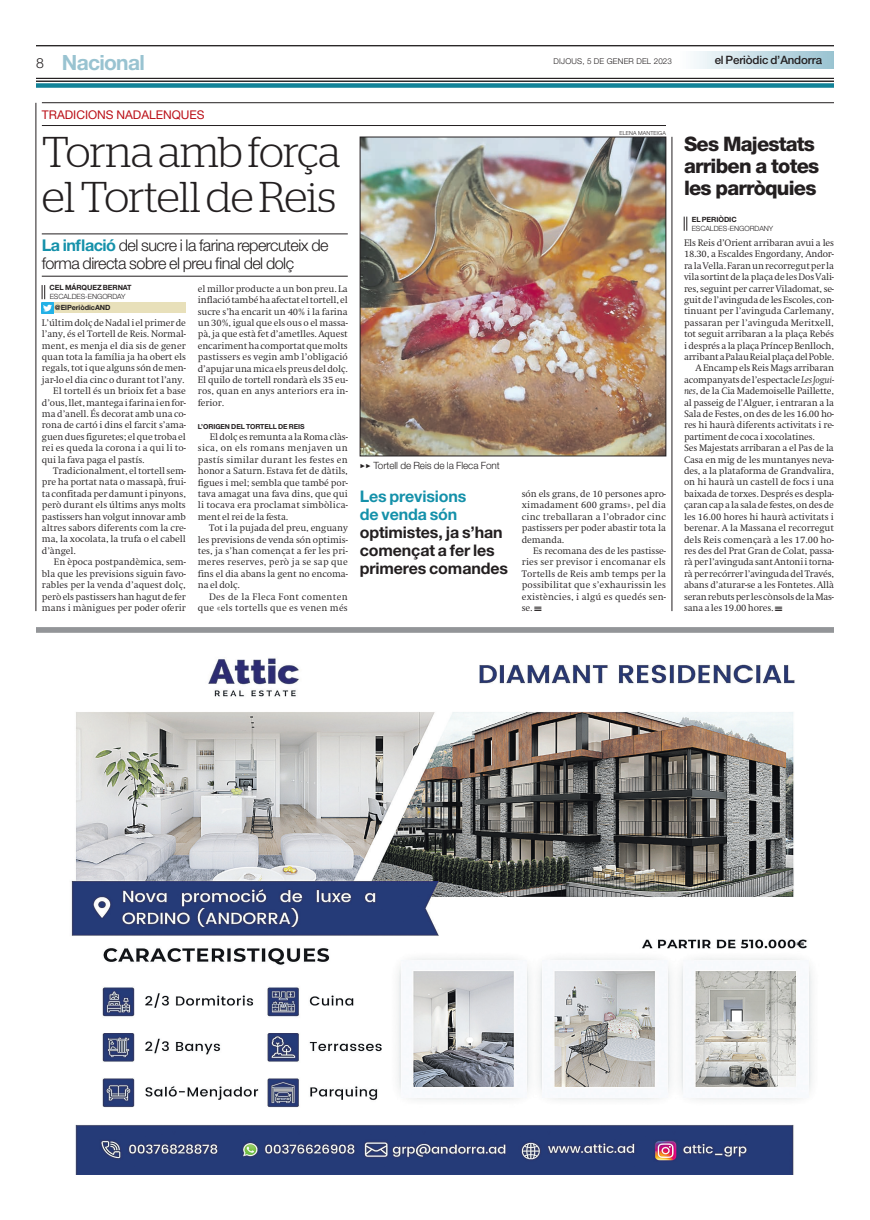
<style>
.page{position:relative;width:870px;height:1220px;background:#fff}
.page>*{position:absolute;margin:0;border:0;box-sizing:border-box;transform-origin:0 0}
.TitL_2x2_Reportatge{font:300 43px/45px "Stag";letter-spacing:-.015em;color:#231f20}
.t1{font:700 21px "Helvetica Neue LT Std";letter-spacing:-.035em;color:#99c3d1}
.Tit_1x5{font:800 20px/22px "Helvetica Neue LT Std";letter-spacing:-.04em;color:#231f20}
.Subtitulo2_Repor{font:300 16.2px/18px "Helvetica Neue LT Std";letter-spacing:-.035em;color:#231f20}
.Destacado_repor{font:700 16px/18px "Helvetica Neue LT Std";letter-spacing:-.01em;color:#231f20}
.t2{font:300 14px "Helvetica Neue LT Std";color:#231f20}
.Antetitulo_reportatg{font:12px "Helvetica Neue LT Std";color:#bb1018}
.t3{font:500 11.5px "Helvetica Neue LT Std";letter-spacing:-.015em;color:#231f20}
.Foto_PieFlechas{font:300 10px "Helvetica Neue LT Std";letter-spacing:-.01em;color:#231f20}
.Txt_Sangría{font:300 9.1px/11.4px "Swift ND Std";letter-spacing:-.01em;color:#231f20;text-align:justify}
.Txt_1{font:300 9.1px/11.4px "Swift ND Std";letter-spacing:-.01em;color:#231f20;text-align:justify}
.Txt_Sangría-2{font:300 9.1px/11.4px "Swift ND Std";letter-spacing:.02em;color:#231f20;text-align:right}
.t4{font:300 8px "Helvetica Neue LT Std";letter-spacing:.02em;color:#231f20}
.Firma1_Lugar{font:300 7.2px "Helvetica Neue LT Std";letter-spacing:-.01em;color:#231f20}
.Firma1_Nombre{font:700 7.2px "Helvetica Neue LT Std";letter-spacing:-.01em;color:#231f20}
.Firmatwitter_-twitte{font:700 7.2px "Helvetica Neue LT Std";letter-spacing:-.01em;color:#231f20}
.Txt_Ladillo{font:700 6.9px "Helvetica Neue LT Std";letter-spacing:-.01em;color:#231f20}
.Foto_Firma{font:300 5.5px "Helvetica Neue LT Std";letter-spacing:.015em;color:#231f20}
.s1{font-weight:700;color:#1591aa}
.s2{color:#1591aa}
.s3{font-style:italic}
</style>
<div class="page">
<div style="left:678px;top:51px;width:156px;height:18px;background:linear-gradient(to right,#feffff,#99c3d1)"></div>
<hr style="left:36px;top:78px;width:798px;height:1px;background:#231f20">
<hr style="left:36px;top:81px;width:798px;height:1px;background:#231f20">
<svg style="left:36px;top:84px;width:798px;height:4px;fill:#128298"></svg>
<hr style="left:36px;top:46px;width:798px;height:1px;background:#231f20">
<div style="left:36px;top:627px;width:798px;height:6px;background:#939598"></div>
<hr style="left:42px;top:125px;width:624px;height:1px;background:#231f20">
<hr style="left:42px;top:103px;width:792px;height:1px;background:#231f20">
<img style="left:362px;top:139px;width:302px;height:315px">
<div style="left:360px;top:137px;width:306px;height:319px;border:1px solid #231f20"></div>
<hr style="left:672px;top:137px;width:1px;height:474px;background:#231f20">
<hr style="left:36px;top:103px;width:1px;height:508px;background:#231f20">
<hr style="left:42px;top:234px;width:306px;height:1px;background:#231f20">
<hr style="left:42px;top:276px;width:306px;height:1px;background:#231f20">
<div style="left:47px;top:302px;width:139px;height:11px;background:#e8e0ba"></div>
<svg style="left:42px;top:285px;width:11px;height:28px"></svg>
<svg style="left:684px;top:217px;width:4px;height:14px"></svg>
<img style="left:71px;top:658px;width:741px;height:516px">
<p class="t2" style="left:36px;top:55px;width:9px">8</p>
<p class="t1" style="left:62px;top:50px;width:84px">Nacional</p>
<p class="t4" style="left:554px;top:57px;width:120px">DIJOUS, 5 DE GENER DEL 2023</p>
<p class="t3" style="left:715px;top:53px;width:109px">el Periòdic d’Andorra</p>
<p class="Antetitulo_reportatg" style="left:42px;top:108px;width:164px">TRADICIONS NADALENQUES</p>
<p class="TitL_2x2_Reportatge" style="left:42px;top:129px;width:300px">Torna amb força el Tortell de Reis</p>
<p class="Subtitulo2_Repor" style="left:42px;top:236px;width:288px"><span class="s1">La inflació</span> del sucre i la farina repercuteix de forma directa sobre el preu final del dolç</p>
<p class="Firma1_Nombre" style="left:50px;top:283px;width:84px">CEL MÁRQUEZ BERNAT</p>
<p class="Firma1_Lugar" style="left:50px;top:292px;width:77px">ESCALDES-ENGORDAY</p>
<p class="Firmatwitter_-twitte" style="left:55px;top:303px;width:57px">@ElPeriòdicAND</p>
<p class="Txt_1" style="left:42px;top:317px;width:146px">L’últim dolç de Nadal i el primer de l’any, és el Tortell de Reis. Normal&shy;ment, es menja el dia sis de gener quan tota la família ja ha obert els regals, tot i que alguns són de men&shy;jar-lo el dia cinc o durant tot l’any.</p>
<p class="Txt_1" style="left:42px;top:385px;width:146px;text-indent:11px">El tortell és un brioix fet a base d’ous, llet, mantega i farina i en for&shy;ma d’anell. És decorat amb una co&shy;rona de cartó i dins el farcit s’ama&shy;guen dues figuretes; el que troba el rei es queda la corona i a qui li to&shy;qui la fava paga el pastís.</p>
<p class="Txt_1" style="left:42px;top:465px;width:146px;text-indent:11px">Tradicionalment, el tortell sem&shy;pre ha portat nata o massapà, frui&shy;ta confitada per damunt i pinyons, però durant els últims anys molts pastissers han volgut innovar amb altres sabors diferents com la cre&shy;ma, la xocolata, la trufa o el cabell d’àngel.</p>
<p class="Txt_Sangría" style="left:42px;top:556px;width:146px;text-indent:12px">En època postpandèmica, sem&shy;bla que les previsions siguin favo&shy;rables per la venda d’aquest dolç, però els pastissers han hagut de fer mans i mànigues per poder oferir</p>
<p class="Txt_Sangría" style="left:198px;top:283px;width:152px">el millor producte a un bon preu. La inflació també ha afectat el tortell, el sucre s’ha encarit un 40% i la farina un 30%, igual que els ous o el massa&shy;pà, ja que està fet d’ametlles. Aquest encariment ha comportat que molts pastissers es vegin amb l’obligació d’apujar una mica els preus del dolç.<br>El quilo de tortell rondarà els 35 eu&shy;ros, quan en anys anteriors era in&shy;ferior.</p>
<p class="Txt_Ladillo" style="left:198px;top:422px;width:108px">L’ORIGEN DEL TORTELL DE REIS</p>
<p class="Txt_Sangría" style="left:198px;top:431px;width:152px;text-indent:12px">El dolç es remunta a la Roma clàs&shy;sica, on els romans menjaven un pastís similar durant les festes en honor a Saturn. Estava fet de dàtils, figues i mel; sembla que també por&shy;tava amagat una fava dins, que qui li tocava era proclamat simbòlica&shy;ment el rei de la festa.</p>
<p class="Txt_Sangría" style="left:198px;top:522px;width:152px;text-indent:11px">Tot i la pujada del preu, enguany les previsions de venda són optimis&shy;tes, ja s’han començat a fer les pri&shy;meres reserves, però ja se sap que fins el dia abans la gent no encoma&shy;na el dolç.</p>
<p class="Txt_Sangría-2" style="left:198px;top:591px;width:152px">Des de la Fleca Font comenten que «els tortells que es venen més</p>
<p class="Foto_PieFlechas" style="left:360px;top:459px;width:141px">✓✓ Tortell de Reis de la Fleca Font</p>
<p class="Destacado_repor" style="left:360px;top:487px;width:150px"><span class="s2">Les previsions<br>de venda són </span>optimistes, ja s’han començat a fer les primeres comandes</p>
<p class="Foto_Firma" style="left:619px;top:129px;width:48px">ELENA MANTEIGA</p>
<p class="Txt_Sangría" style="left:522px;top:488px;width:146px">són els grans, de 10 persones apro&shy;ximadament 600 grams», pel dia cinc treballaran a l’obrador cinc pastissers per poder abastir tota la demanda.</p>
<p class="Txt_Sangría" style="left:522px;top:545px;width:146px;text-indent:11px">Es recomana des de les pastisse&shy;ries ser previsor i encomanar els Tortells de Reis amb temps per la possibilitat que s’exhaurissin les existències, i algú es quedés sen&shy;se. ★</p>
<p class="Tit_1x5" style="left:684px;top:133px;width:137px">Ses Majestats arriben a totes les parròquies</p>
<p class="Firma1_Nombre" style="left:692px;top:215px;width:46px">EL PERIÒDIC</p>
<p class="Firma1_Lugar" style="left:692px;top:224px;width:83px">ESCALDES-ENGORDANY</p>
<p class="Txt_1" style="left:684px;top:237px;width:152px">Els Reis d’Orient arribaran avui a les 18.30, a Escaldes Engordany, Andor&shy;ra la Vella. Faran un recorregut per la vila sortint de la plaça de les Dos Vali&shy;res, seguint per carrer Viladomat, se&shy;guit de l’avinguda de les Escoles, con&shy;tinuant per l’avinguda Carlemany, passaran per l’avinguda Meritxell, tot seguit arribaran a la plaça Rebés i després a la plaça Príncep Benlloch, arribant a Palau Reial plaça del Poble.</p>
<p class="Txt_Sangría" style="left:684px;top:363px;width:152px;text-indent:11px">A Encamp els Reis Mags arribaran acompanyats de l’espectacle <span class="s3">Les Jogui&shy;nes</span>, de la Cia Mademoiselle Paillette, al passeig de l’Alguer, i entraran a la Sala de Festes, on des de les 16.00 ho&shy;res hi haurà diferents activitats i re&shy;partiment de coca i xocolatines.</p>
<p class="Txt_Sangría" style="left:684px;top:442px;width:152px">Ses Majestats arribaran a el Pas de la Casa en mig de les muntanyes neva&shy;des, a la plataforma de Grandvalira, on hi haurà un castell de focs i una baixada de torxes. Després es despla&shy;çaran cap a la sala de festes, on des de les 16.00 hores hi haurà activitats i berenar. A la Massana el recorregut dels Reis començarà a les 17.00 ho&shy;res des del Prat Gran de Colat, passa&shy;rà per l’avinguda sant Antoni i torna&shy;rà per recórrer l’avinguda del Través, abans d’aturar-se a les Fontetes. Allà seran rebuts per les cònsols de la Mas&shy;sana a les 19.00 hores. ★</p>
</div>
